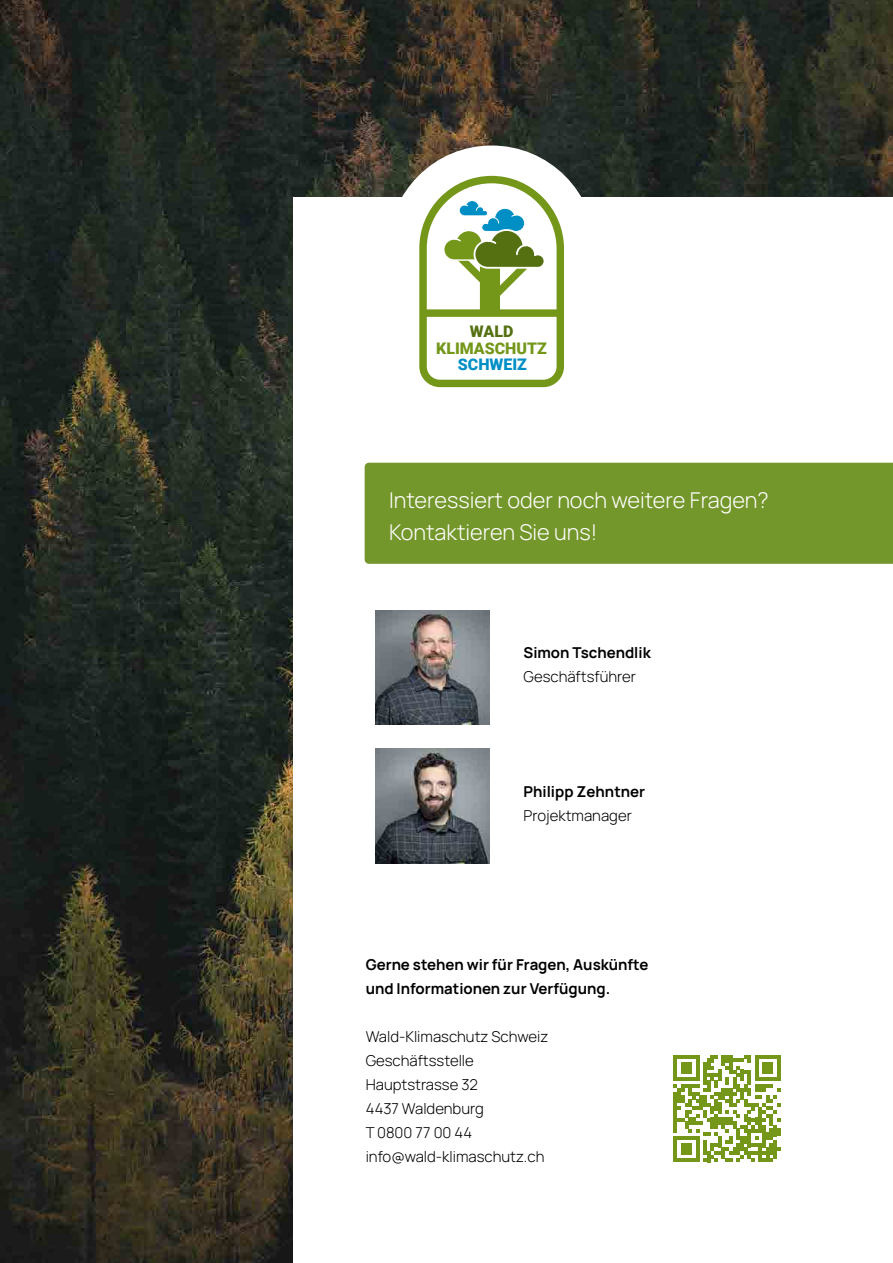
<style>
.page{position:relative;width:893px;height:1263px;background:#fff}
.page>*{position:absolute;margin:0;border:0;box-sizing:border-box;transform-origin:0 0}
.t1{font:200 21.75px/31.5px "Manrope";color:#fff}
.t2{font:900 15.9px "Roboto";color:#749719}
.t3{font:900 15.9px "Roboto";color:#008fc5}
.t4{font:900 15.9px "Roboto";color:#547011}
.t5{font:200 15px/24px "Manrope";color:#000}
</style>
<div class="page">
<img style="left:0;top:0;width:893px;height:1263px">
<div style="left:293px;top:198px;width:600px;height:1065px;background:#fff"></div>
<div style="left:388px;top:145px;width:207px;height:208px;background:#fff;border-radius:50%"></div>
<svg style="left:419px;top:176px;width:145px;height:211px"></svg>
<div style="left:423px;top:309px;width:137px;height:8px;background:#749719;border-radius:4px"></div>
<svg style="left:674px;top:1055px;width:107px;height:107px"></svg>
<div style="left:365px;top:463px;width:528px;height:101px;background:#74972c"></div>
<img style="left:375px;top:610px;width:114px;height:115px">
<img style="left:375px;top:749px;width:114px;height:114px">
<p class="t4" style="left:470px;top:320px;width:45px">WALD</p>
<p class="t2" style="left:436px;top:337px;width:112px">KLIMASCHUTZ</p>
<p class="t3" style="left:458px;top:353px;width:71px">SCHWEIZ</p>
<h1 class="t1" style="left:389px;top:484px;width:381px">Interessiert oder noch weitere Fragen?<br>Kontaktieren Sie uns!</h1>
<p class="t5" style="left:524px;top:640px;width:129px">Simon Tschendlik<br>Geschäftsführer</p>
<p class="t5" style="left:524px;top:779px;width:123px">Philipp Zehntner<br>Projektmanager</p>
<p class="t5" style="left:366px;top:951px;width:284px">Gerne stehen wir für Fragen, Auskünfte und Informationen zur Verfügung.</p>
<p class="t5" style="left:366px;top:1023px;width:184px">Wald-Klimaschutz Schweiz<br>Geschäftsstelle<br>Hauptstrasse 32<br>4437 Waldenburg<br>T 0800 77 00 44 info@wald-klimaschutz.ch</p>
</div>
